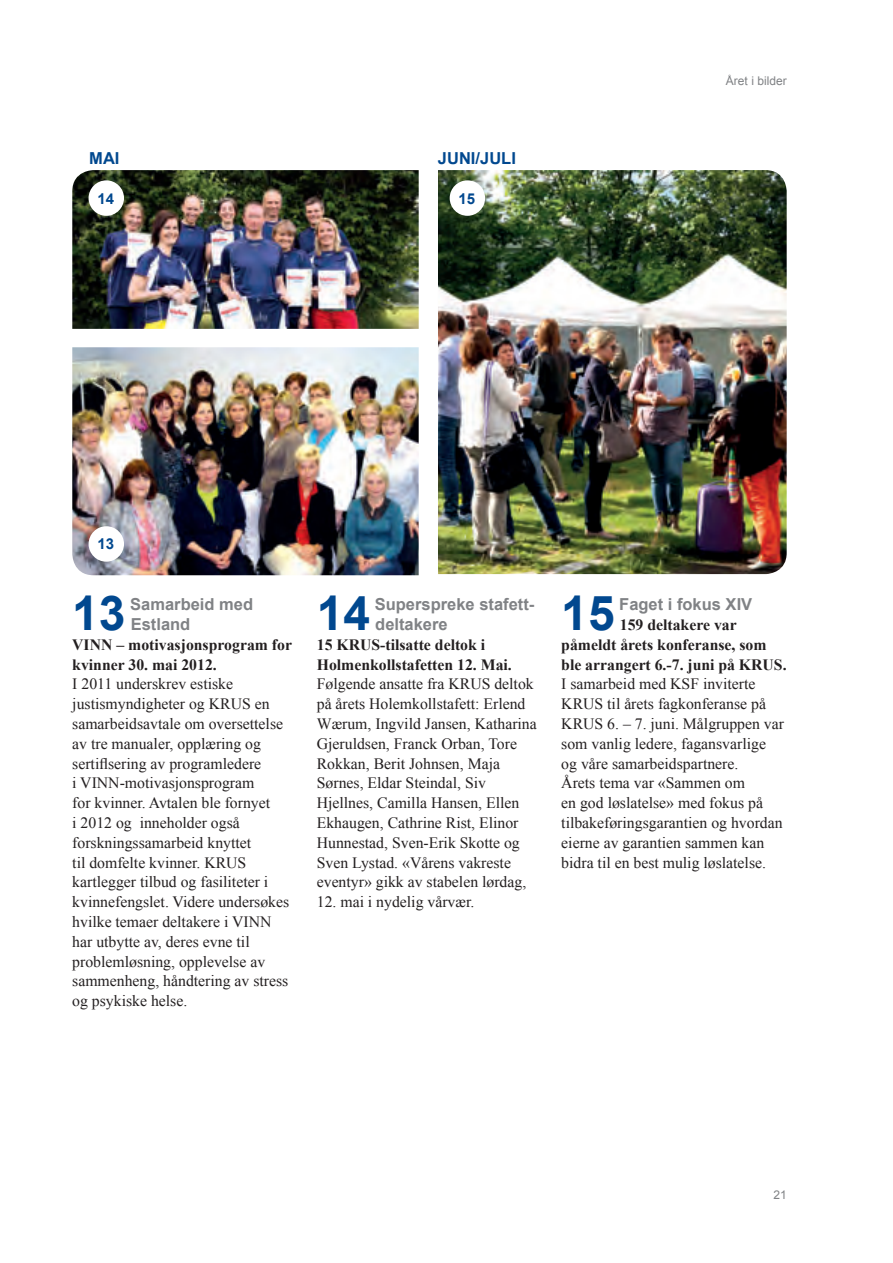
<style>
.page{position:relative;width:893px;height:1263px;background:#fff}
.page>*{position:absolute;margin:0;border:0;box-sizing:border-box;transform-origin:0 0}
.t1{font:700 48px "Arial";color:#01488f}
.t2{font:700 16.5px/19.8px "Arial";color:#808285}
.t3{font:700 16.5px "Arial";color:#01488f}
.t4{font:15.75px/19.8px "Times New Roman";color:#231f20}
.t5{font:700 15.75px/19.8px "Times New Roman";color:#231f20}
.t6{font:700 15px "Arial";color:#01488f}
.t7{font:12px "Arial";color:#808285}
</style>
<div class="page">
<img style="left:72px;top:170px;width:347px;height:159px">
<img style="left:72px;top:347px;width:347px;height:228px">
<div style="left:89px;top:180px;width:35px;height:36px;background:#fff;border-radius:50%"></div>
<img style="left:438px;top:170px;width:349px;height:404px">
<div style="left:450px;top:180px;width:35px;height:36px;background:#fff;border-radius:50%"></div>
<div style="left:89px;top:526px;width:35px;height:36px;background:#fff;border-radius:50%"></div>
<p class="t3" style="left:89px;top:147px;width:32px">MAI</p>
<p class="t3" style="left:438px;top:147px;width:79px">JUNI/JULI</p>
<p class="t6" style="left:97px;top:188px;width:18px">14</p>
<p class="t6" style="left:459px;top:188px;width:18px">15</p>
<p class="t7" style="left:726px;top:73px;width:62px">Året i bilder</p>
<p class="t6" style="left:97px;top:534px;width:18px">13</p>
<h1 class="t1" style="left:72px;top:581px;width:55px">13</h1>
<p class="t2" style="left:130px;top:595px;width:124px">Samarbeid med<br>Estland</p>
<p class="t5" style="left:72px;top:634px;width:221px">VINN – motivasjonsprogram for kvinner 30. mai 2012.</p>
<p class="t4" style="left:72px;top:674px;width:219px">I 2011 underskrev estiske justismyndigheter og KRUS en samarbeidsavtale om oversettelse av tre manualer, opplæring og sertifisering av programledere<br>i VINN-motivasjonsprogram<br>for kvinner. Avtalen ble fornyet<br>i 2012 og inneholder også forskningssamarbeid knyttet<br>til domfelte kvinner. KRUS kartlegger tilbud og fasiliteter i kvinnefengslet. Videre undersøkes hvilke temaer deltakere i VINN har utbytte av, deres evne til problemløsning, opplevelse av sammenheng, håndtering av stress og psykiske helse.</p>
<h1 class="t1" style="left:317px;top:581px;width:55px">14</h1>
<p class="t2" style="left:375px;top:595px;width:161px">Superspreke stafett&shy;deltakere</p>
<p class="t5" style="left:317px;top:634px;width:197px">15 KRUS-tilsatte deltok i<br>Holmenkollstafetten 12. Mai.</p>
<p class="t4" style="left:317px;top:674px;width:222px">Følgende ansatte fra KRUS deltok på årets Holemkollstafett: Erlend<br>Wærum, Ingvild Jansen, Katharina<br>Gjeruldsen, Franck Orban, Tore<br>Rokkan, Berit Johnsen, Maja<br>Sørnes, Eldar Steindal, Siv<br>Hjellnes, Camilla Hansen, Ellen<br>Ekhaugen, Cathrine Rist, Elinor<br>Hunnestad, Sven-Erik Skotte og<br>Sven Lystad. «Vårens vakreste eventyr» gikk av stabelen lørdag,</p>
<p class="t4" style="left:317px;top:892px;width:159px">12. mai i nydelig vårvær.</p>
<h1 class="t1" style="left:561px;top:581px;width:55px">15</h1>
<p class="t2" style="left:619px;top:595px;width:134px">Faget i fokus XIV</p>
<p class="t5" style="left:561px;top:614px;width:227px;text-indent:58px">159 deltakere var påmeldt årets konferanse, som ble arrangert 6.-7. juni på KRUS.</p>
<p class="t4" style="left:561px;top:674px;width:224px">I samarbeid med KSF inviterte<br>KRUS til årets fagkonferanse på<br>KRUS 6. – 7. juni. Målgruppen var som vanlig ledere, fagansvarlige og våre samarbeidspartnere.<br>Årets tema var «Sammen om<br>en god løslatelse» med fokus på tilbakeføringsgarantien og hvordan eierne av garantien sammen kan bidra til en best mulig løslatelse.</p>
<p class="t7" style="left:773px;top:1187px;width:15px">21</p>
</div>
